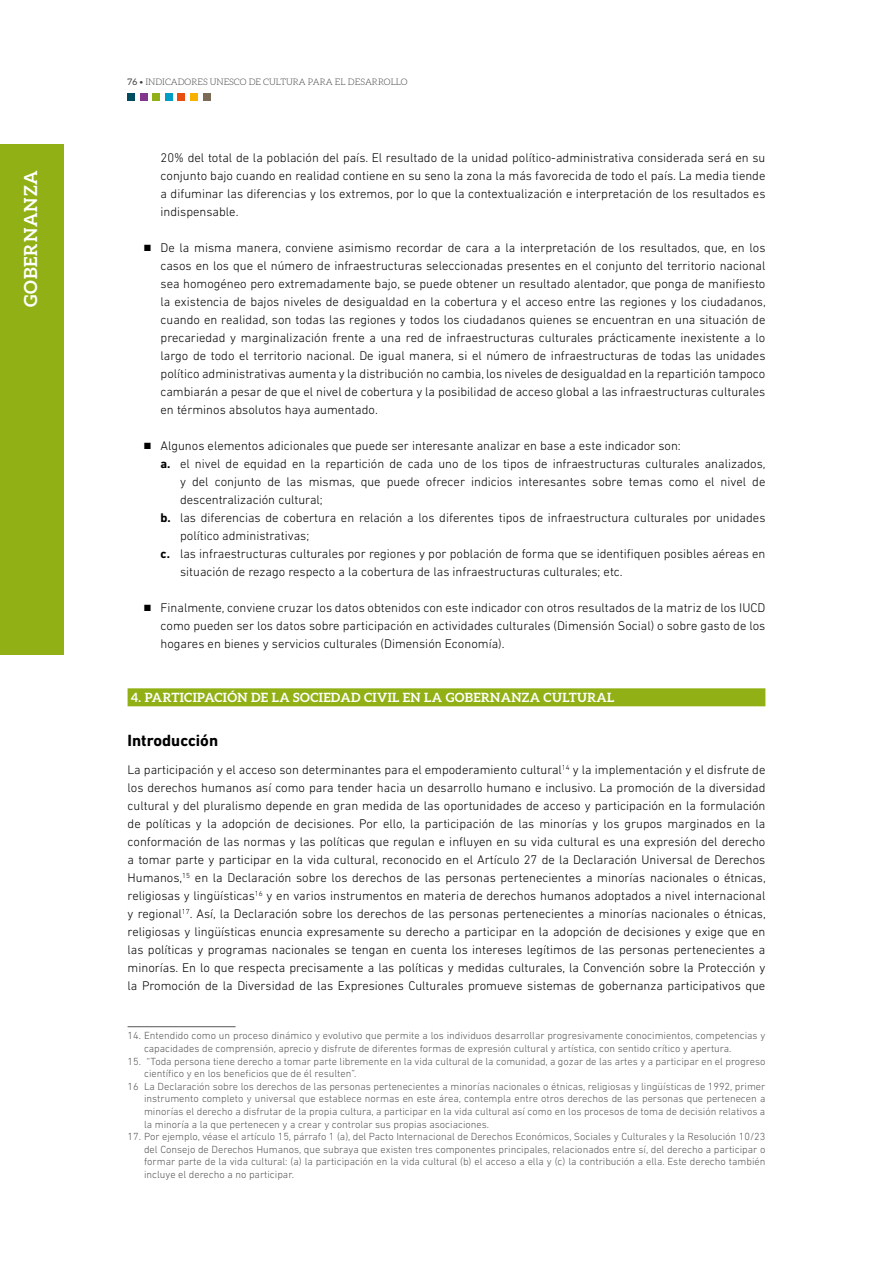
<style>
.page{position:relative;width:893px;height:1263px;background:#fff}
.page>*{position:absolute;margin:0;border:0;box-sizing:border-box;transform-origin:0 0}
.t1{font:700 18px "Aleo";letter-spacing:.05em;color:#fff}
.t2{font:700 16.5px "DIN Next LT Pro";color:#000}
.t3{font:300 12.75px/18px "DIN Next LT Pro";color:#000;text-align:justify}
.t4{font:700 12.75px "Aleo";letter-spacing:.025em;color:#fff}
.t5{font:300 10.5px/12.6px "DIN Next LT Pro";color:#575756}
.t6{font:300 9px "Aleo";color:#3c3c3b}
.s1{font-weight:400}
.s2{font-weight:700}
</style>
<div class="page">
<div style="left:128px;top:94px;width:7px;height:7px;background:#004e5d"></div>
<div style="left:140px;top:94px;width:7px;height:7px;background:#82368c"></div>
<div style="left:153px;top:94px;width:7px;height:7px;background:#91b016"></div>
<div style="left:165px;top:94px;width:8px;height:7px;background:#009dc5"></div>
<div style="left:178px;top:94px;width:7px;height:7px;background:#e94e0f"></div>
<div style="left:190px;top:94px;width:8px;height:7px;background:#f9b100"></div>
<div style="left:203px;top:94px;width:7px;height:7px;background:#7b6a58"></div>
<div style="left:0;top:145px;width:64px;height:510px;background:#91b016"></div>
<div style="left:128px;top:688px;width:637px;height:18px;background:#91b016"></div>
<hr style="left:128px;top:1026px;width:108px;height:1px;background:#575756">
<h1 class="t1" style="left:20px;top:307px;width:139px;rotate:-90deg">GOBERNANZA</h1>
<p class="t6" style="left:128px;top:77px;width:282px"><span class="s1">76</span> • INDICADORES UNESCO DE CULTURA PARA EL DESARROLLO</p>
<p class="t3" style="left:161px;top:149px;width:606px">20% del total de la población del país. El resultado de la unidad político-administrativa considerada será en su conjunto bajo cuando en realidad contiene en su seno la zona la más favorecida de todo el país. La media tiende a difuminar las diferencias y los extremos, por lo que la contextualización e interpretación de los resultados es indispensable.</p>
<p class="t3" style="left:161px;top:239px;width:607px;text-indent:-17px">■ De la misma manera, conviene asimismo recordar de cara a la interpretación de los resultados, que, en los casos en los que el número de infraestructuras seleccionadas presentes en el conjunto del territorio nacional sea homogéneo pero extremadamente bajo, se puede obtener un resultado alentador, que ponga de manifiesto la existencia de bajos niveles de desigualdad en la cobertura y el acceso entre las regiones y los ciudadanos, cuando en realidad, son todas las regiones y todos los ciudadanos quienes se encuentran en una situación de precariedad y marginalización frente a una red de infraestructuras culturales prácticamente inexistente a lo largo de todo el territorio nacional. De igual manera, si el número de infraestructuras de todas las unidades político administrativas aumenta y la distribución no cambia, los niveles de desigualdad en la repartición tampoco cambiarán a pesar de que el nivel de cobertura y la posibilidad de acceso global a las infraestructuras culturales en términos absolutos haya aumentado.</p>
<p class="t3" style="left:144px;top:437px;width:538px">■ Algunos elementos adicionales que puede ser interesante analizar en base a este indicador son:</p>
<p class="t3" style="left:161px;top:455px;width:607px"><span class="s2">a.</span> el nivel de equidad en la repartición de cada uno de los tipos de infraestructuras culturales analizados,</p>
<p class="t3" style="left:180px;top:473px;width:587px">y del conjunto de las mismas, que puede ofrecer indicios interesantes sobre temas como el nivel de</p>
<p class="t3" style="left:180px;top:491px;width:144px">descentralización cultural;</p>
<p class="t3" style="left:161px;top:509px;width:606px"><span class="s2">b.</span> las diferencias de cobertura en relación a los diferentes tipos de infraestructura culturales por unidades</p>
<p class="t3" style="left:180px;top:527px;width:131px">político administrativas;</p>
<p class="t3" style="left:161px;top:545px;width:606px"><span class="s2">c.</span> las infraestructuras culturales por regiones y por población de forma que se identifiquen posibles aéreas en</p>
<p class="t3" style="left:180px;top:563px;width:444px">situación de rezago respecto a la cobertura de las infraestructuras culturales; etc.</p>
<p class="t3" style="left:161px;top:599px;width:606px;text-indent:-17px">■ Finalmente, conviene cruzar los datos obtenidos con este indicador con otros resultados de la matriz de los IUCD como pueden ser los datos sobre participación en actividades culturales (Dimensión Social) o sobre gasto de los hogares en bienes y servicios culturales (Dimensión Economía).</p>
<p class="t4" style="left:131px;top:690px;width:485px">4. PARTICIPACIÓN DE LA SOCIEDAD CIVIL EN LA GOBERNANZA CULTURAL</p>
<p class="t2" style="left:128px;top:730px;width:92px">Introducción</p>
<p class="t3" style="left:128px;top:761px;width:640px">La participación y el acceso son determinantes para el empoderamiento cultural<sup>14</sup> y la implementación y el disfrute de los derechos humanos así como para tender hacia un desarrollo humano e inclusivo. La promoción de la diversidad cultural y del pluralismo depende en gran medida de las oportunidades de acceso y participación en la formulación de políticas y la adopción de decisiones. Por ello, la participación de las minorías y los grupos marginados en la conformación de las normas y las políticas que regulan e influyen en su vida cultural es una expresión del derecho a tomar parte y participar en la vida cultural, reconocido en el Artículo 27 de la Declaración Universal de Derechos Humanos,<sup>15</sup> en la Declaración sobre los derechos de las personas pertenecientes a minorías nacionales o étnicas, religiosas y lingüísticas<sup>16</sup> y en varios instrumentos en materia de derechos humanos adoptados a nivel internacional y regional<sup>17</sup>. Así, la Declaración sobre los derechos de las personas pertenecientes a minorías nacionales o étnicas, religiosas y lingüísticas enuncia expresamente su derecho a participar en la adopción de decisiones y exige que en las políticas y programas nacionales se tengan en cuenta los intereses legítimos de las personas pertenecientes a minorías. En lo que respecta precisamente a las políticas y medidas culturales, la Convención sobre la Protección y la Promoción de la Diversidad de las Expresiones Culturales promueve sistemas de gobernanza participativos que</p>
<p class="t5" style="left:144px;top:1029px;width:623px;text-indent:-16px">14. Entendido como un proceso dinámico y evolutivo que permite a los individuos desarrollar progresivamente conocimientos, competencias y capacidades de comprensión, aprecio y disfrute de diferentes formas de expresión cultural y artística, con sentido crítico y apertura.</p>
<p class="t5" style="left:128px;top:1054px;width:639px">15. “Toda persona tiene derecho a tomar parte libremente en la vida cultural de la comunidad, a gozar de las artes y a participar en el progreso</p>
<p class="t5" style="left:144px;top:1067px;width:214px">científico y en los beneficios que de él resulten”.</p>
<p class="t5" style="left:128px;top:1080px;width:639px">16 La Declaración sobre los derechos de las personas pertenecientes a minorías nacionales o étnicas, religiosas y lingüísticas de 1992, primer</p>
<p class="t5" style="left:144px;top:1092px;width:623px">instrumento completo y universal que establece normas en este área, contempla entre otros derechos de las personas que pertenecen a</p>
<p class="t5" style="left:144px;top:1105px;width:623px">minorías el derecho a disfrutar de la propia cultura, a participar en la vida cultural así como en los procesos de toma de decisión relativos a</p>
<p class="t5" style="left:144px;top:1117px;width:347px">la minoría a la que pertenecen y a crear y controlar sus propias asociaciones.</p>
<p class="t5" style="left:144px;top:1130px;width:623px;text-align:justify;text-indent:-16px">17. Por ejemplo, véase el artículo 15, párrafo 1 (a), del Pacto Internacional de Derechos Económicos, Sociales y Culturales y la Resolución 10/23 del Consejo de Derechos Humanos, que subraya que existen tres componentes principales, relacionados entre sí, del derecho a participar o formar parte de la vida cultural: (a) la participación en la vida cultural (b) el acceso a ella y (c) la contribución a ella. Este derecho también incluye el derecho a no participar.</p>
</div>
